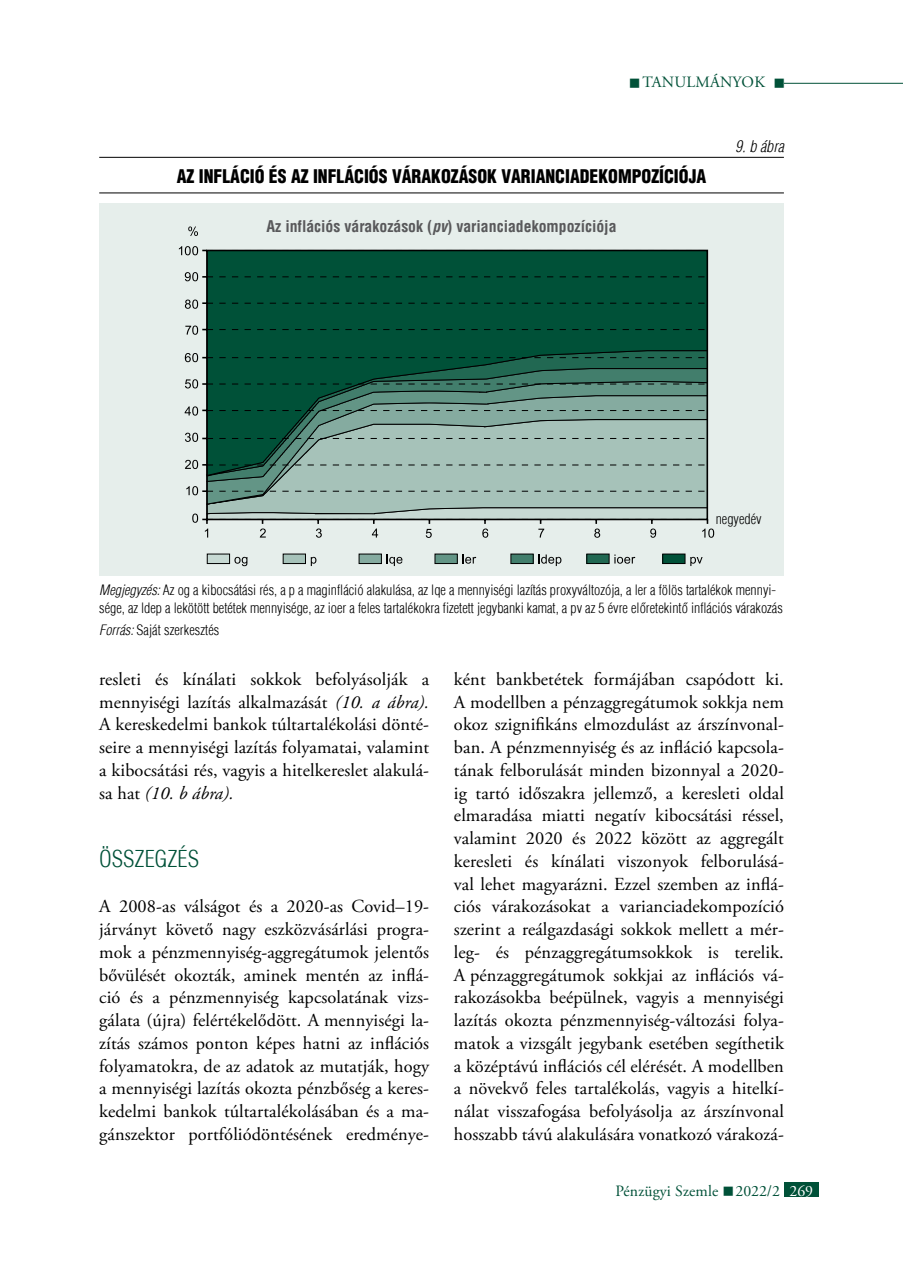
<style>
.page{position:relative;width:903px;height:1275px;background:#fff}
.page>*{position:absolute;margin:0;border:0;box-sizing:border-box;transform-origin:0 0}
.t1{font:300 condensed 22.75px "H Helvetica";color:#005138}
.t2{font:18.38px/22.8px "Adobe Garamond Pro";letter-spacing:.005em;color:#000;text-align:justify}
.t3{font:900 condensed 18.38px "H Helvetica";color:#000;scale:.96 1}
.t4{font:700 condensed 15.75px "H Helvetica";color:#58585a}
.t5{font:15.75px "Adobe Garamond Pro";color:#005138}
.t6{font:15.75px "Adobe Garamond Pro";letter-spacing:.16em;color:#005138}
.t7{font:italic 300 condensed 15.75px "H Helvetica";color:#000}
.t8{font:300 condensed 14px/17.5px "H Helvetica";color:#000}
.s1{font-style:italic}
.s2{color:#fff}
</style>
<div class="page">
<hr style="left:784px;top:83px;width:119px;height:1px;background:#005138">
<div style="left:784px;top:1182px;width:35px;height:15px;background:#005138"></div>
<hr style="left:99px;top:157px;width:685px;height:1px;background:#000">
<hr style="left:99px;top:192px;width:685px;height:1px;background:#000">
<div style="left:99px;top:203px;width:685px;height:372px;background:#e6eeeb"></div>
<svg style="left:192px;top:514px;width:6px;height:9px"></svg>
<svg style="left:186px;top:486px;width:12px;height:9px"></svg>
<svg style="left:185px;top:460px;width:13px;height:9px"></svg>
<svg style="left:185px;top:433px;width:13px;height:9px"></svg>
<svg style="left:185px;top:406px;width:13px;height:10px"></svg>
<svg style="left:185px;top:379px;width:13px;height:9px"></svg>
<svg style="left:185px;top:353px;width:13px;height:9px"></svg>
<svg style="left:185px;top:326px;width:13px;height:9px"></svg>
<svg style="left:185px;top:300px;width:13px;height:9px"></svg>
<svg style="left:185px;top:272px;width:13px;height:9px"></svg>
<svg style="left:179px;top:246px;width:19px;height:9px"></svg>
<svg style="left:188px;top:226px;width:10px;height:10px"></svg>
<svg style="left:205px;top:528px;width:3px;height:10px"></svg>
<svg style="left:260px;top:528px;width:6px;height:10px"></svg>
<svg style="left:316px;top:528px;width:6px;height:10px"></svg>
<svg style="left:372px;top:528px;width:6px;height:10px"></svg>
<svg style="left:426px;top:529px;width:6px;height:9px"></svg>
<svg style="left:482px;top:528px;width:6px;height:10px"></svg>
<svg style="left:538px;top:529px;width:6px;height:9px"></svg>
<svg style="left:594px;top:528px;width:6px;height:10px"></svg>
<svg style="left:650px;top:528px;width:6px;height:10px"></svg>
<svg style="left:702px;top:528px;width:12px;height:10px"></svg>
<svg style="left:202px;top:249px;width:507px;height:275px;background:#447b6a"></svg>
<div style="left:207px;top:554px;width:23px;height:9px;background:#c7d9d3"></div>
<div style="left:207px;top:554px;width:23px;height:10px;border:1px solid #000"></div>
<div style="left:283px;top:554px;width:22px;height:9px;background:#a6c2b9"></div>
<div style="left:283px;top:554px;width:23px;height:10px;border:1px solid #000"></div>
<div style="left:359px;top:554px;width:22px;height:9px;background:#85aba0"></div>
<div style="left:359px;top:554px;width:23px;height:10px;border:1px solid #000"></div>
<div style="left:435px;top:554px;width:22px;height:9px;background:#639586"></div>
<div style="left:435px;top:554px;width:22px;height:10px;border:1px solid #000"></div>
<div style="left:511px;top:554px;width:22px;height:9px;background:#427e6c"></div>
<div style="left:511px;top:554px;width:22px;height:10px;border:1px solid #000"></div>
<div style="left:587px;top:554px;width:22px;height:9px;background:#216852"></div>
<div style="left:586px;top:554px;width:23px;height:10px;border:1px solid #000"></div>
<div style="left:663px;top:554px;width:22px;height:9px;background:#005138"></div>
<div style="left:662px;top:554px;width:23px;height:10px;border:1px solid #000"></div>
<svg style="left:234px;top:557px;width:13px;height:9px"></svg>
<svg style="left:311px;top:557px;width:5px;height:9px"></svg>
<svg style="left:387px;top:554px;width:15px;height:12px"></svg>
<svg style="left:463px;top:554px;width:13px;height:10px"></svg>
<svg style="left:538px;top:554px;width:23px;height:12px"></svg>
<svg style="left:614px;top:554px;width:21px;height:10px"></svg>
<svg style="left:690px;top:557px;width:12px;height:9px"></svg>
<p class="t6" style="left:629px;top:73px;width:158px">■Tanulmányok ■</p>
<p class="t3" style="left:177px;top:164px;width:553px">AZ INFLÁCIÓ ÉS AZ INFLÁCIÓS VÁRAKOZÁSOK VARIANCIADEKOMPOZÍCIÓJA</p>
<p class="t4" style="left:267px;top:217px;width:351px">Az inflációs várakozások (<span class="s1">pv</span>) varianciadekompozíciója</p>
<p class="t7" style="left:735px;top:137px;width:50px">9. b ábra</p>
<p class="t8" style="left:716px;top:510px;width:47px">negyedév</p>
<p class="t8" style="left:99px;top:581px;width:685px"><span class="s1">Megjegyzés:</span> Az og a kibocsátási rés, a p a maginfláció alakulása, az lqe a mennyiségi lazítás proxyváltozója, a ler a fölös tartalékok mennyi&shy;sége, az ldep a lekötött betétek mennyisége, az ioer a feles tartalékokra fizetett jegybanki kamat, a pv az 5 évre előretekintő inflációs várakozás</p>
<p class="t8" style="left:99px;top:621px;width:122px"><span class="s1">Forrás:</span> Saját szerkesztés</p>
<p class="t2" style="left:99px;top:668px;width:331px">resleti és kínálati sokkok befolyásolják a mennyiségi lazítás alkalmazását <span class="s1">(10. a ábra).<br></span>A kereskedelmi bankok túltartalékolási dönté&shy;seire a mennyiségi lazítás folyamatai, valamint a kibocsátási rés, vagyis a hitelkereslet alakulá&shy;sa hat <span class="s1">(10. b ábra).</span></p>
<p class="t1" style="left:99px;top:845px;width:101px">Összegzés</p>
<p class="t2" style="left:99px;top:896px;width:332px">A 2008-as válságot és a 2020-as Covid–19- járványt követő nagy eszközvásárlási progra&shy;mok a pénzmennyiség-aggregátumok jelentős bővülését okozták, aminek mentén az inflá&shy;ció és a pénzmennyiség kapcsolatának vizs&shy;gálata (újra) felértékelődött. A mennyiségi la&shy;zítás számos ponton képes hatni az inflációs folyamatokra, de az adatok az mutatják, hogy a mennyiségi lazítás okozta pénzbőség a keres&shy;kedelmi bankok túltartalékolásában és a ma&shy;gánszektor portfóliódöntésének eredménye-</p>
<p class="t2" style="left:454px;top:668px;width:332px">ként bankbetétek formájában csapódott ki.<br>A modellben a pénzaggregátumok sokkja nem okoz szignifikáns elmozdulást az árszínvonal&shy;ban. A pénzmennyiség és az infláció kapcsola&shy;tának felborulását minden bizonnyal a 2020- ig tartó időszakra jellemző, a keresleti oldal elmaradása miatti negatív kibocsátási réssel, valamint 2020 és 2022 között az aggregált keresleti és kínálati viszonyok felborulásá&shy;val lehet magyarázni. Ezzel szemben az inflá&shy;ciós várakozásokat a varianciadekompozíció szerint a reálgazdasági sokkok mellett a mér&shy;leg- és pénzaggregátumsokkok is terelik.<br>A pénzaggregátumok sokkjai az inflációs vá&shy;rakozásokba beépülnek, vagyis a mennyiségi lazítás okozta pénzmennyiség-változási folya&shy;matok a vizsgált jegybank esetében segíthetik a középtávú inflációs cél elérését. A modellben a növekvő feles tartalékolás, vagyis a hitelkí&shy;nálat visszafogása befolyásolja az árszínvonal hosszabb távú alakulására vonatkozó várakozá-</p>
<p class="t5" style="left:615px;top:1181px;width:199px">Pénzügyi Szemle ■ 2022/2 <span class="s2">269</span></p>
</div>
